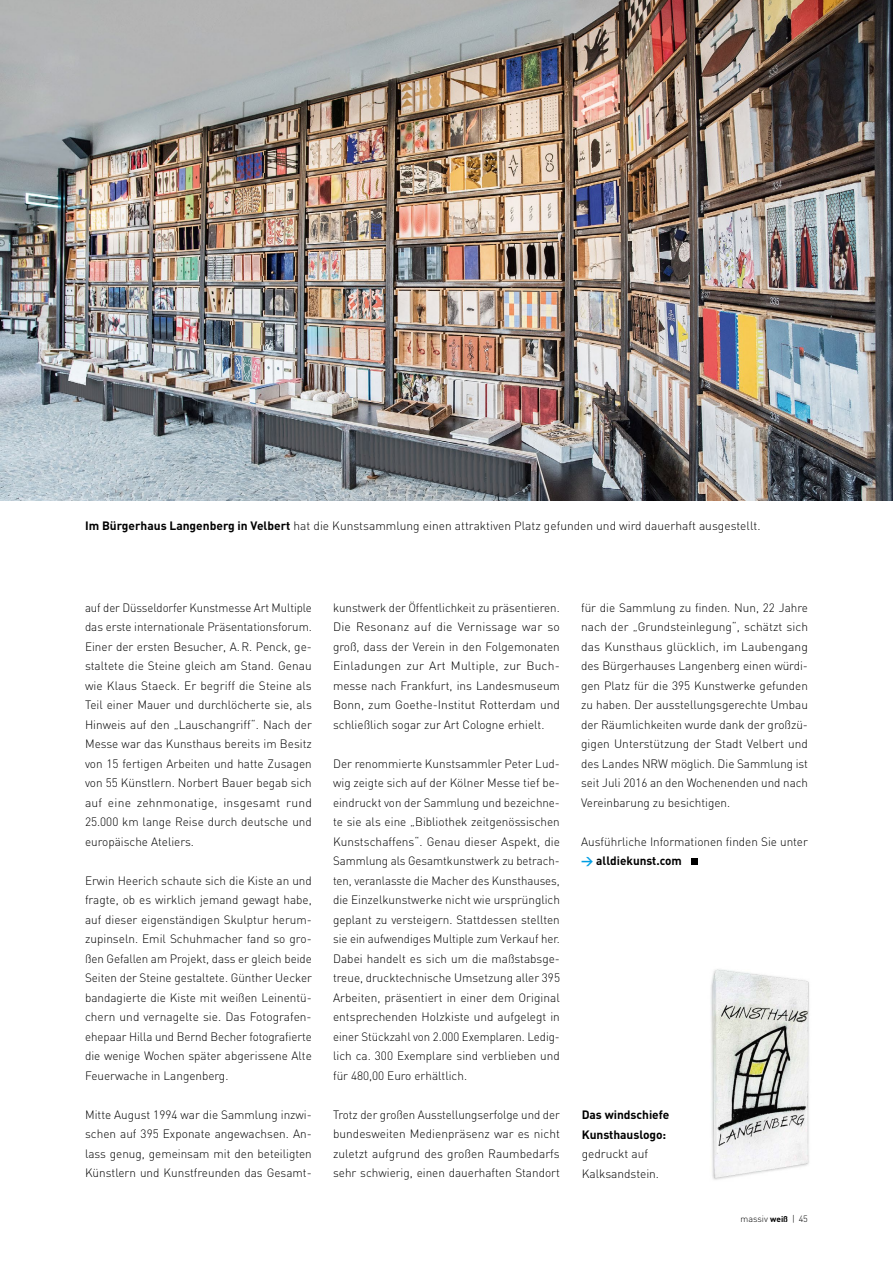
<style>
.page{position:relative;width:893px;height:1263px;background:#fff}
.page>*{position:absolute;margin:0;border:0;box-sizing:border-box;transform-origin:0 0}
.t1{font:300 12px/19.5px "DIN";color:#000;text-align:justify}
.t2{font:300 12px/19.5px "DIN";color:#000;text-align:justify;scale:.95 1}
.t3{font:300 12px/19.5px "DIN";color:#000;text-align:justify;scale:.96 1}
.t4{font:700 12px/19.5px "DIN";letter-spacing:-.005em;color:#000}
.t5{font:300 9px "DIN";color:#000}
.s1{font-weight:700}
.s2{font-weight:700;color:#009ee3}
.s3{font-weight:700;font-size:8.25px}
</style>
<div class="page">
<div style="left:691px;top:858px;width:7px;height:7px;background:#000"></div>
<img style="left:0;top:0;width:893px;height:501px">
<img style="left:711px;top:969px;width:98px;height:211px">
<p class="t1" style="left:85px;top:516px;width:677px"><span class="s1">Im Bürgerhaus Langenberg in Velbert</span> hat die Kunstsammlung einen attraktiven Platz gefunden und wird dauerhaft ausgestellt.</p>
<p class="t2" style="left:85px;top:597px;width:240px">auf der Düsseldorfer Kunstmesse Art Multiple das erste internationale Präsentationsforum.<br>Einer der ersten Besucher, A. R. Penck, ge&shy;staltete die Steine gleich am Stand. Genau wie Klaus Staeck. Er begriff die Steine als Teil einer Mauer und durchlöcherte sie, als Hinweis auf den „Lauschangriff“. Nach der Messe war das Kunsthaus bereits im Besitz von 15 fertigen Arbeiten und hatte Zusagen von 55 Künstlern. Norbert Bauer begab sich auf eine zehnmonatige, insgesamt rund 25.000 km lange Reise durch deutsche und europäische Ateliers.</p>
<p class="t1" style="left:85px;top:870px;width:228px">Erwin Heerich schaute sich die Kiste an und fragte, ob es wirklich jemand gewagt habe, auf dieser eigenständigen Skulptur herum&shy;zupinseln. Emil Schuhmacher fand so gro&shy;ßen Gefallen am Projekt, dass er gleich beide Seiten der Steine gestaltete. Günther Uecker bandagierte die Kiste mit weißen Leinentü&shy;chern und vernagelte sie. Das Fotografen&shy;ehepaar Hilla und Bernd Becher fotografierte die wenige Wochen später abgerissene Alte Feuerwache in Langenberg.</p>
<p class="t1" style="left:85px;top:1104px;width:228px">Mitte August 1994 war die Sammlung inzwi&shy;schen auf 395 Exponate angewachsen. An&shy;lass genug, gemeinsam mit den beteiligten Künstlern und Kunstfreunden das Gesamt-</p>
<p class="t3" style="left:333px;top:597px;width:238px">kunstwerk der Öffentlichkeit zu präsentieren.<br>Die Resonanz auf die Vernissage war so groß, dass der Verein in den Folgemonaten Einladungen zur Art Multiple, zur Buch&shy;messe nach Frankfurt, ins Landesmuseum Bonn, zum Goethe-Institut Rotterdam und schließlich sogar zur Art Cologne erhielt.</p>
<p class="t1" style="left:333px;top:753px;width:228px">Der renommierte Kunstsammler Peter Lud&shy;wig zeigte sich auf der Kölner Messe tief be&shy;eindruckt von der Sammlung und bezeichne&shy;te sie als eine „Bibliothek zeitgenössischen Kunstschaffens“. Genau dieser Aspekt, die Sammlung als Gesamtkunstwerk zu betrach&shy;ten, veranlasste die Macher des Kunsthauses, die Einzelkunstwerke nicht wie ursprünglich geplant zu versteigern. Stattdessen stellten sie ein aufwendiges Multiple zum Verkauf her.<br>Dabei handelt es sich um die maßstabsge&shy;treue, drucktechnische Umsetzung aller 395<br>Arbeiten, präsentiert in einer dem Original entsprechenden Holzkiste und aufgelegt in einer Stückzahl von 2.000 Exemplaren. Ledig&shy;lich ca. 300 Exemplare sind verblieben und für 480,00 Euro erhältlich.</p>
<p class="t3" style="left:333px;top:1104px;width:238px">Trotz der großen Ausstellungserfolge und der bundesweiten Medienpräsenz war es nicht zuletzt aufgrund des großen Raumbedarfs sehr schwierig, einen dauerhaften Standort</p>
<p class="t1" style="left:581px;top:597px;width:228px">für die Sammlung zu finden. Nun, 22 Jahre nach der „Grundsteinlegung“, schätzt sich das Kunsthaus glücklich, im Laubengang des Bürgerhauses Langenberg einen würdi&shy;gen Platz für die 395 Kunstwerke gefunden zu haben. Der ausstellungsgerechte Umbau der Räumlichkeiten wurde dank der großzü&shy;gigen Unterstützung der Stadt Velbert und des Landes NRW möglich. Die Sammlung ist seit Juli 2016 an den Wochenenden und nach Vereinbarung zu besichtigen.</p>
<p class="t1" style="left:581px;top:831px;width:228px">Ausführliche Informationen finden Sie unter <span class="s2">&gt;</span> <span class="s1">alldiekunst.com</span></p>
<p class="t4" style="left:582px;top:1105px;width:89px">Das windschiefe<br>Kunsthauslogo:</p>
<p class="t1" style="left:582px;top:1144px;width:79px">gedruckt auf<br>Kalksandstein.</p>
<p class="t5" style="left:741px;top:1213px;width:69px">massiv <span class="s3">weiß</span> | 45</p>
</div>
